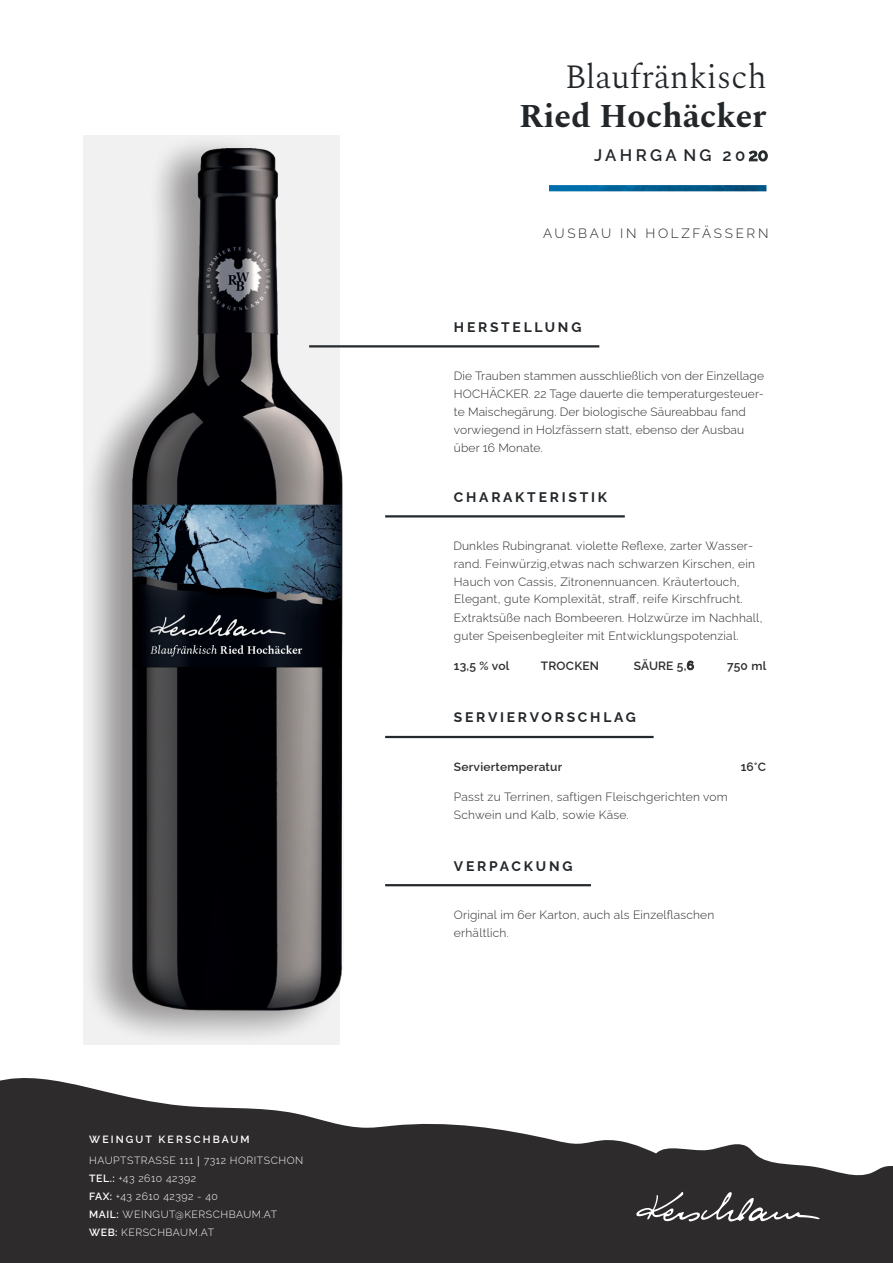
<style>
.page{position:relative;width:893px;height:1263px;background:#fff}
.page>*{position:absolute;margin:0;border:0;box-sizing:border-box;transform-origin:0 0}
.t1{font:300 33.45px "Spectral";color:#23272a}
.t2{font:700 33.45px "Spectral";color:#23272a}
.t3{font:600 16.8px "Raleway";letter-spacing:.2em;color:#23272a}
.t4{font:700 13.8px "Raleway";letter-spacing:.2em;color:#24282b}
.t5{font:300 13.5px "Raleway";letter-spacing:.2em;color:#24282b}
.t6{font:300 12px/18px "Raleway";letter-spacing:.015em;color:#2e2b2c}
.t7{font:600 12px "Raleway";letter-spacing:.02em;color:#2e2b2c}
.t8{font:300 10.5px/18px "Raleway";letter-spacing:.05em;color:#fff}
.s1{font-weight:600}
.s2{font-family:"Minion Pro";font-weight:400}
</style>
<div class="page">
<svg style="left:0;top:1078px;width:893px;height:185px;fill:#2e2b2c"></svg>
<img style="left:549px;top:185px;width:217px;height:6px">
<svg style="left:636px;top:1192px;width:184px;height:29px;background:#514f50"></svg>
<svg style="left:83px;top:135px;width:257px;height:909px"></svg>
<img style="left:131px;top:148px;width:212px;height:864px">
<hr style="left:309px;top:345px;width:290px;height:2px;background:#23282c">
<hr style="left:385px;top:736px;width:269px;height:2px;background:#23282c">
<hr style="left:385px;top:515px;width:240px;height:2px;background:#23282c">
<hr style="left:385px;top:884px;width:206px;height:2px;background:#23282c">
<p class="t8" style="left:89px;top:1127px;width:215px;line-height:21px"><span class="s1">WEINGUT KERSCHBAUM<br></span>HAUPTSTRASSE 111 <span class="s2">|</span> 7312 HORITSCHON</p>
<p class="t8" style="left:89px;top:1168px;width:189px"><span class="s1">TEL.:</span> +43 2610 42392<br><span class="s1">FAX:</span> +43 2610 42392 - 40<br><span class="s1">MAIL:</span> WEINGUT@KERSCHBAUM.AT<br><span class="s1">WEB:</span> KERSCHBAUM.AT</p>
<h1 class="t1" style="left:565px;top:53px;width:203px">Blaufränkisch</h1>
<h1 class="t2" style="left:519px;top:92px;width:249px">Ried Hochäcker</h1>
<h2 class="t3" style="left:594px;top:141px;width:176px">JAHRGA NG 2020</h2>
<p class="t5" style="left:543px;top:222px;width:227px">AUSBAU IN HOLZFÄSSERN</p>
<p class="t4" style="left:454px;top:316px;width:129px">HERSTELLUNG</p>
<p class="t6" style="left:454px;top:365px;width:312px">Die Trauben stammen ausschließlich von der Einzellage HOCHÄCKER. 22 Tage dauerte die temperaturgesteuer&shy;te Maischegärung. Der biologische Säureabbau fand vorwiegend in Holzfässern statt, ebenso der Ausbau über 16 Monate.</p>
<p class="t4" style="left:454px;top:486px;width:155px">CHARAKTERISTIK</p>
<p class="t6" style="left:453px;top:535px;width:301px">Dunkles Rubingranat. violette Reflexe, zarter Wasser-</p>
<p class="t6" style="left:454px;top:553px;width:303px">rand. Feinwürzig,etwas nach schwarzen Kirschen, ein<br>Hauch von Cassis, Zitronennuancen. Kräutertouch,</p>
<p class="t6" style="left:454px;top:607px;width:310px">Extraktsüße nach Bombeeren. Holzwürze im Nachhall, guter Speisenbegleiter mit Entwicklungspotenzial.</p>
<p class="t7" style="left:454px;top:656px;width:57px">13,5 % vol</p>
<p class="t7" style="left:541px;top:656px;width:60px">TROCKEN</p>
<p class="t7" style="left:634px;top:656px;width:62px">SÄURE 5,6</p>
<p class="t7" style="left:727px;top:656px;width:41px">750 ml</p>
<p class="t6" style="left:454px;top:589px;width:290px">Elegant, gute Komplexität, straff, reife Kirschfrucht.</p>
<p class="t4" style="left:454px;top:706px;width:184px">SERVIERVORSCHLAG</p>
<p class="t7" style="left:454px;top:757px;width:110px">Serviertemperatur</p>
<p class="t7" style="left:741px;top:757px;width:27px">16°C</p>
<p class="t6" style="left:454px;top:786px;width:275px">Passt zu Terrinen, saftigen Fleischgerichten vom<br>Schwein und Kalb, sowie Käse.</p>
<p class="t4" style="left:454px;top:855px;width:120px">VERPACKUNG</p>
<p class="t6" style="left:454px;top:904px;width:262px">Original im 6er Karton, auch als Einzelflaschen</p>
<p class="t6" style="left:454px;top:922px;width:56px">erhältlich.</p>
</div>
